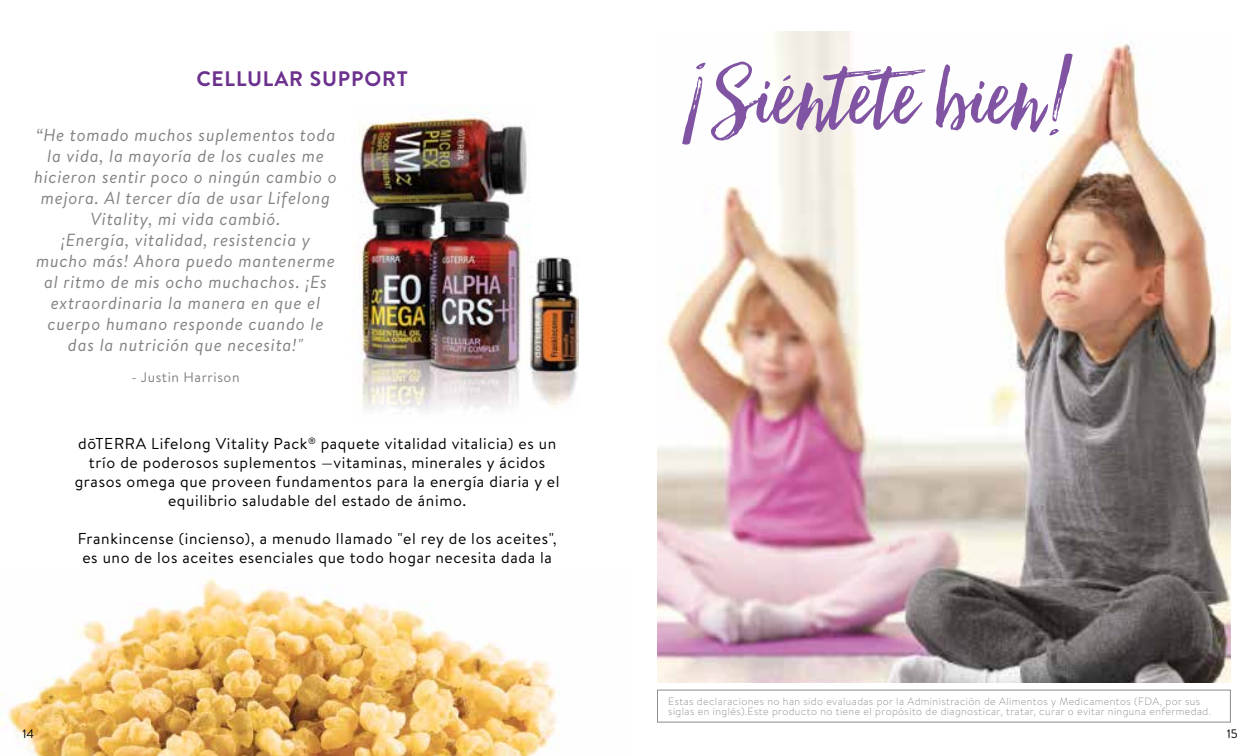
<style>
.page{position:relative;width:1260px;height:756px;background:#fff}
.page>*{position:absolute;margin:0;border:0;box-sizing:border-box;transform-origin:0 0}
.t1{font:116.9px "Hello Beautiful";color:#8054a2}
.t2{font:700 21px "Brandon Text";letter-spacing:.04em;color:#6c308e}
.t3{font:italic 17.5px/21px "Brandon Text";letter-spacing:.04em;color:#808285;text-align:center}
.t4{font:15.75px/18.9px "Brandon Text";letter-spacing:.04em;color:#000;text-align:center}
.t5{font:14px "Brandon Text";letter-spacing:.04em;color:#808285}
.t6{font:12.25px "Brandon Text";color:#000}
.t7{font:300 10.5px/10.5px "Brandon Text";letter-spacing:.04em;color:#8a8c8e}
</style>
<div class="page">
<img style="left:657px;top:32px;width:574px;height:651px">
<img style="left:0;top:578px;width:560px;height:178px">
<img style="left:352px;top:112px;width:178px;height:299px">
<img style="left:530px;top:257px;width:48px;height:151px">
<div style="left:657px;top:690px;width:574px;height:32px;border:1px solid #8a8c8e"></div>
<p class="t2" style="left:196px;top:64px;width:213px">CELLULAR SUPPORT</p>
<p class="t3" style="left:34px;top:124px;width:304px">“He tomado muchos suplementos toda la vida, la mayoría de los cuales me hicieron sentir poco o ningún cambio o mejora. Al tercer día de usar Lifelong Vitality, mi vida cambió.<br>¡Energía, vitalidad, resistencia y mucho más! Ahora puedo mantenerme al ritmo de mis ocho muchachos. ¡Es extraordinaria la manera en que el cuerpo humano responde cuando le das la nutrición que necesita!"</p>
<p class="t5" style="left:131px;top:367px;width:110px">- Justin Harrison</p>
<p class="t4" style="left:75px;top:434px;width:486px">dōTERRA Lifelong Vitality Pack<sup>®</sup> paquete vitalidad vitalicia) es un trío de poderosos suplementos —vitaminas, minerales y ácidos grasos omega que proveen fundamentos para la energía diaria y el equilibrio saludable del estado de ánimo.</p>
<p class="t4" style="left:78px;top:528px;width:480px;text-align:left">Frankincense (incienso), a menudo llamado "el rey de los aceites", es uno de los aceites esenciales que todo hogar necesita dada la</p>
<h1 class="t1" style="left:711px;top:32px;width:366px">Siéntete bien!</h1>
<h1 class="t1" style="left:711px;top:167px;width:33px;rotate:-180deg">!</h1>
<p class="t7" style="left:668px;top:695px;width:544px">Estas declaraciones no han sido evaluadas por la Administración de Alimentos y Medicamentos (FDA, por sus siglas en inglés).Este producto no tiene el propósito de diagnosticar, tratar, curar o evitar ninguna enfermedad.</p>
<p class="t6" style="left:22px;top:725px;width:13px">14</p>
<p class="t6" style="left:1227px;top:725px;width:13px">15</p>
</div>
